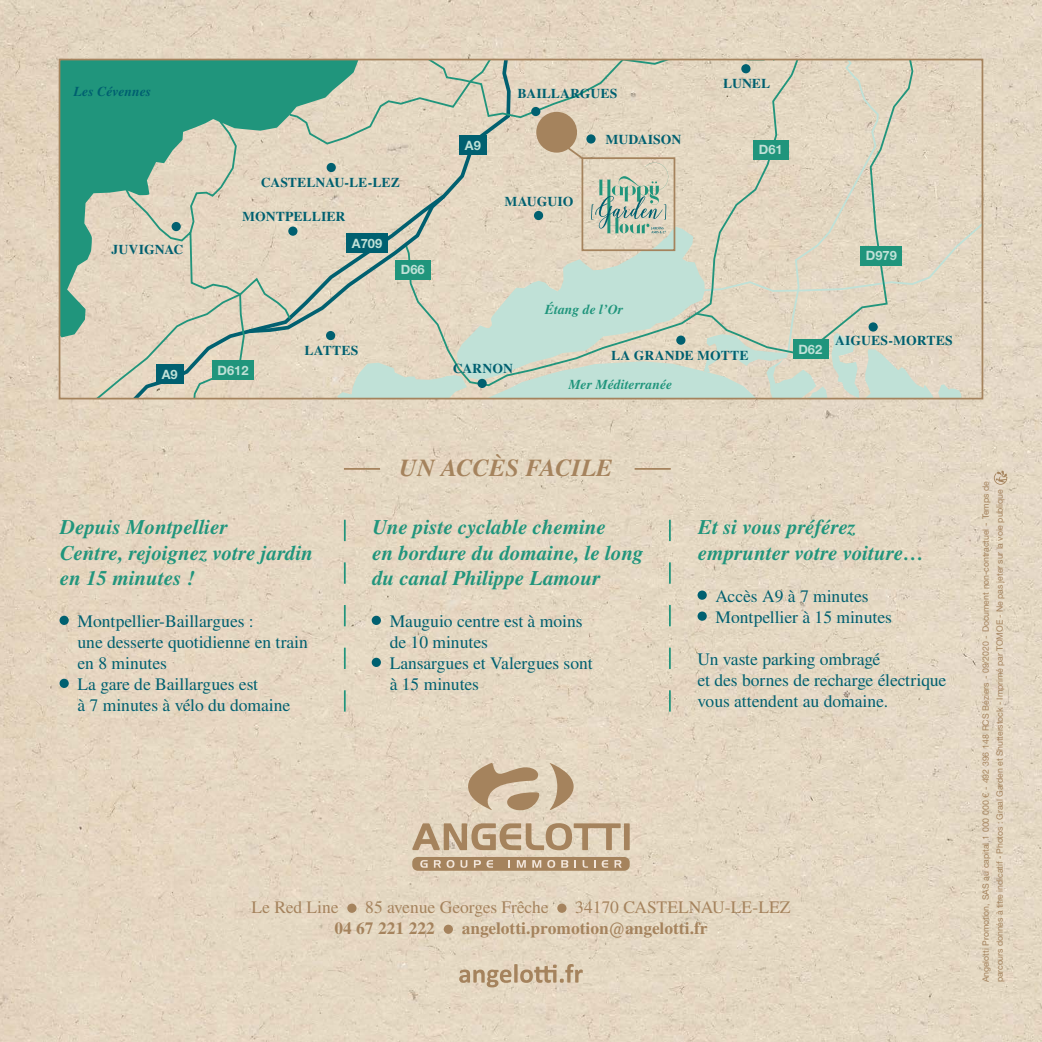
<style>
.page{position:relative;width:1042px;height:1042px;background:#fff}
.page>*{position:absolute;margin:0;border:0;box-sizing:border-box;transform-origin:0 0}
.t1{font:24.68px "Nimbus Rom No 9 L Med Ita";color:#a5835d}
.t2{font:21px/25.2px "Nimbus Rom No 9 L Med Ita";color:#20957c}
.t3{font:17.5px/21px "Nimbus Rom No 9 L";color:#006070}
.t4{font:17.5px "Nimbus Rom No 9 L";color:#a5835d}
.t5{font:500 17.5px "Nimbus Rom No 9 L";color:#a5835d}
.t6{font:500 13.83px "Nimbus Rom No 9 L";color:#006070}
.t7{font:13.83px "Nimbus Rom No 9 L Med Ita";color:#20957c}
.t8{font:13.83px "Nimbus Rom No 9 L Med Ita";color:#006070}
.t9{font:700 12.95px "Helvetica Neue LT Std";color:#c0e1d7}
.t10{font:8.75px/14px "Helvetica Neue LT Std";letter-spacing:-.01em;color:#a5835d}
</style>
<div class="page">
<img style="left:0;top:0;width:1042px;height:1042px">
<div style="left:60px;top:616px;width:9px;height:9px;background:#006070;border-radius:50%"></div>
<div style="left:60px;top:679px;width:9px;height:9px;background:#006070;border-radius:50%"></div>
<svg style="left:412px;top:823px;width:209px;height:27px;background:#c7b093"></svg>
<div style="left:624px;top:823px;width:6px;height:27px;background:#a5835d"></div>
<div style="left:412px;top:857px;width:218px;height:14px;background:#a5835d;border-radius:5px"></div>
<svg style="left:420px;top:860px;width:8px;height:7px"></svg>
<svg style="left:434px;top:860px;width:20px;height:8px"></svg>
<svg style="left:460px;top:860px;width:7px;height:8px"></svg>
<svg style="left:474px;top:860px;width:19px;height:7px"></svg>
<svg style="left:508px;top:860px;width:2px;height:7px"></svg>
<svg style="left:517px;top:860px;width:9px;height:7px"></svg>
<svg style="left:532px;top:860px;width:9px;height:7px"></svg>
<svg style="left:547px;top:860px;width:8px;height:8px"></svg>
<svg style="left:561px;top:860px;width:7px;height:7px"></svg>
<svg style="left:574px;top:860px;width:2px;height:7px"></svg>
<svg style="left:582px;top:860px;width:6px;height:7px"></svg>
<svg style="left:601px;top:860px;width:7px;height:7px"></svg>
<svg style="left:614px;top:860px;width:8px;height:7px"></svg>
<svg style="left:549px;top:763px;width:24px;height:47px"></svg>
<svg style="left:467px;top:758px;width:75px;height:52px;background:#c7b093"></svg>
<div style="left:347px;top:903px;width:9px;height:10px;background:#a5835d;border-radius:50%"></div>
<div style="left:557px;top:903px;width:9px;height:10px;background:#a5835d;border-radius:50%"></div>
<div style="left:444px;top:924px;width:9px;height:10px;background:#a5835d;border-radius:50%"></div>
<svg style="left:459px;top:964px;width:124px;height:23px;background:#cfbba0"></svg>
<svg style="left:60px;top:60px;width:922px;height:339px;background:#c4ccb8"></svg>
<svg style="left:994px;top:470px;width:14px;height:15px"></svg>
<div style="left:372px;top:616px;width:9px;height:9px;background:#006070;border-radius:50%"></div>
<div style="left:372px;top:658px;width:9px;height:9px;background:#006070;border-radius:50%"></div>
<svg style="left:697px;top:590px;width:10px;height:10px"></svg>
<svg style="left:697px;top:611px;width:10px;height:10px"></svg>
<svg style="left:344px;top:520px;width:2px;height:191px"></svg>
<svg style="left:669px;top:520px;width:2px;height:191px"></svg>
<hr style="left:634px;top:468px;width:37px;height:2px;background:#a5835d">
<hr style="left:344px;top:468px;width:36px;height:2px;background:#a5835d">
<p class="t8" style="left:73px;top:82px;width:79px">Les Cévennes</p>
<p class="t6" style="left:111px;top:240px;width:74px">JUVIGNAC</p>
<p class="t9" style="left:162px;top:366px;width:17px">A9</p>
<p class="t6" style="left:261px;top:172px;width:141px">CASTELNAU-LE-LEZ</p>
<p class="t6" style="left:242px;top:207px;width:105px">MONTPELLIER</p>
<p class="t9" style="left:217px;top:362px;width:33px">D612</p>
<p class="t9" style="left:352px;top:235px;width:32px">A709</p>
<p class="t9" style="left:401px;top:262px;width:25px">D66</p>
<p class="t6" style="left:304px;top:340px;width:56px">LATTES</p>
<p class="t9" style="left:465px;top:138px;width:17px">A9</p>
<p class="t6" style="left:518px;top:83px;width:101px">BAILLARGUES</p>
<p class="t6" style="left:605px;top:130px;width:77px">MUDAISON</p>
<p class="t6" style="left:504px;top:191px;width:71px">MAUGUIO</p>
<p class="t6" style="left:723px;top:74px;width:49px">LUNEL</p>
<p class="t9" style="left:759px;top:142px;width:25px">D61</p>
<p class="t7" style="left:544px;top:301px;width:80px">Étang de l’Or</p>
<p class="t6" style="left:611px;top:345px;width:139px">LA GRANDE MOTTE</p>
<p class="t6" style="left:453px;top:358px;width:62px">CARNON</p>
<p class="t7" style="left:568px;top:376px;width:105px">Mer Méditerranée</p>
<p class="t9" style="left:866px;top:248px;width:33px">D979</p>
<p class="t9" style="left:798px;top:341px;width:25px">D62</p>
<p class="t6" style="left:835px;top:331px;width:119px">AIGUES-MORTES</p>
<h1 class="t1" style="left:398px;top:452px;width:215px">UN ACCÈS FACILE</h1>
<p class="t2" style="left:60px;top:515px;width:255px">Depuis Montpellier<br>Centre, rejoignez votre jardin en 15 minutes !</p>
<p class="t3" style="left:77px;top:610px;width:232px">Montpellier-Baillargues :<br>une desserte quotidienne en train en 8 minutes<br>La gare de Baillargues est<br>à 7 minutes à vélo du domaine</p>
<p class="t2" style="left:372px;top:515px;width:273px">Une piste cyclable chemine<br>en bordure du domaine, le long du canal Philippe Lamour</p>
<p class="t3" style="left:390px;top:610px;width:205px">Mauguio centre est à moins de 10 minutes<br>Lansargues et Valergues sont à 15 minutes</p>
<p class="t2" style="left:697px;top:515px;width:228px">Et si vous préférez emprunter votre voiture…</p>
<p class="t3" style="left:715px;top:584px;width:178px">Accès A9 à 7 minutes<br>Montpellier à 15 minutes</p>
<p class="t3" style="left:697px;top:647px;width:250px">Un vaste parking ombragé<br>et des bornes de recharge électrique vous attendent au domaine.</p>
<p class="t4" style="left:251px;top:894px;width:89px">Le Red Line</p>
<p class="t4" style="left:365px;top:894px;width:185px">85 avenue Georges Frêche</p>
<p class="t4" style="left:575px;top:894px;width:217px">34170 CASTELNAU-LE-LEZ</p>
<p class="t5" style="left:334px;top:915px;width:102px">04 67 221 222</p>
<p class="t5" style="left:462px;top:915px;width:247px">angelotti.promotion@angelotti.fr</p>
<p class="t10" style="left:978px;top:982px;width:503px;rotate:-90deg">Angelotti Promotion, SAS au capital 1 000 000 € - 492 396 148 RCS Béziers - 09/2020 - Document non-contractuel - Temps de parcours donnés à titre indicatif - Photos : Graal Garden et Shutterstock - Imprimé par TOMOE - Ne pas jeter sur la voie publique</p>
</div>
